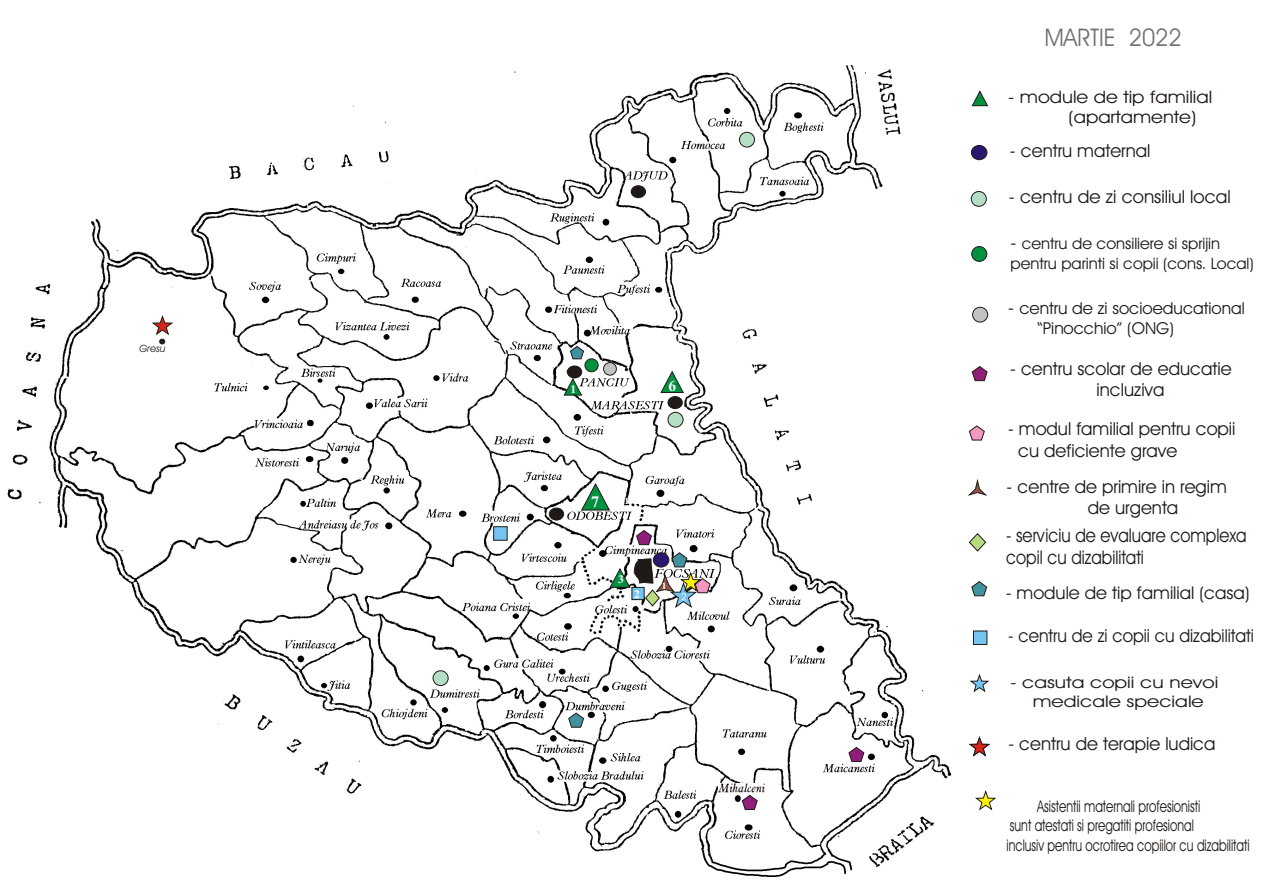
<style>
.page{position:relative;width:1263px;height:894px;background:#fff}
.page>*{position:absolute;margin:0;border:0;box-sizing:border-box;transform-origin:0 0}
.t1{font:24.45px "Avant Garde Bk BT";color:#737070;scale:.96 1}
.t2{font:18.9px/22.6px "Avant Garde Bk BT";color:#1f1a17;scale:.88 1}
.t3{font:18px/21.6px "Avant Garde Bk BT";color:#1f1a17}
.t4{font:18px "Avant Garde Bk BT";color:#1f1a17;scale:.95 1}
.t5{font:17.55px "Avant Garde Bk BT";color:#1f1a17}
.t6{font:17.25px/20.7px "Avant Garde Bk BT";color:#1f1a17;scale:1.13 1}
.t7{font:16.5px/20.1px "Avant Garde Bk BT";color:#1f1a17}
.t8{font:16.2px/19.5px "Avant Garde Bk BT";color:#1f1a17;scale:.74 1}
.t9{font:16.05px/19.2px "Avant Garde Bk BT";color:#1f1a17;text-align:center;scale:1.26 1}
.t10{font:15.75px/19.4px "Avant Garde Bk BT";color:#1f1a17}
.t11{font:700 15.45px "Times New Roman";color:#fff}
.t12{font:700 11.55px "Times New Roman";color:#fff}
.t13{font:italic 10.05px "Avant Garde Bk BT";color:#1f1a17}
.t14{font:700 9.45px "Times New Roman";color:#fff}
.s1{font-size:16.05px}
.s2{font-size:18px}
</style>
<div class="page">
<img style="left:7px;top:64px;width:945px;height:812px">
<div style="left:631px;top:186px;width:15px;height:12px;background:#1f1a17;border:1px solid #1f1a17;border-radius:50%"></div>
<div style="left:567px;top:366px;width:15px;height:12px;background:#1f1a17;border:1px solid #1f1a17;border-radius:50%"></div>
<div style="left:549px;top:508px;width:15px;height:12px;background:#1f1a17;border:1px solid #1f1a17;border-radius:50%"></div>
<div style="left:668px;top:396px;width:14px;height:13px;background:#1f1a17;border:1px solid #1f1a17;border-radius:50%"></div>
<img style="left:719px;top:784px;width:46px;height:18px">
<div style="left:971px;top:145px;width:16px;height:15px;background:#291770;border:1px solid #1f1a17;border-radius:50%"></div>
<svg style="left:972px;top:366px;width:16px;height:15px"></svg>
<svg style="left:152px;top:316px;width:21px;height:28px"></svg>
<svg style="left:968px;top:480px;width:19px;height:16px"></svg>
<svg style="left:972px;top:91px;width:16px;height:15px"></svg>
<svg style="left:969px;top:425px;width:16px;height:15px"></svg>
<svg style="left:969px;top:533px;width:17px;height:18px"></svg>
<svg style="left:581px;top:484px;width:29px;height:26px"></svg>
<svg style="left:661px;top:371px;width:23px;height:22px"></svg>
<svg style="left:636px;top:530px;width:16px;height:15px"></svg>
<svg style="left:849px;top:747px;width:15px;height:15px"></svg>
<svg style="left:742px;top:795px;width:16px;height:15px"></svg>
<div style="left:973px;top:631px;width:14px;height:14px;background:#75c4f0;border:1px solid #1f1a17"></div>
<svg style="left:568px;top:713px;width:16px;height:15px"></svg>
<svg style="left:971px;top:581px;width:16px;height:15px"></svg>
<svg style="left:970px;top:675px;width:19px;height:17px"></svg>
<div style="left:971px;top:191px;width:16px;height:15px;background:#b5dec7;border:1px solid #1f1a17;border-radius:50%"></div>
<div style="left:493px;top:527px;width:14px;height:13px;background:#75c4f0"></div>
<div style="left:972px;top:307px;width:16px;height:15px;background:#c2c2c2;border:1px solid #1f1a17;border-radius:50%"></div>
<div style="left:739px;top:132px;width:16px;height:15px;background:#b5dec7;border:1px solid #1f1a17;border-radius:50%"></div>
<div style="left:433px;top:671px;width:15px;height:15px;background:#b5dec7;border:1px solid #1f1a17;border-radius:50%"></div>
<div style="left:668px;top:412px;width:15px;height:15px;background:#b5dec7;border:1px solid #1f1a17;border-radius:50%"></div>
<svg style="left:570px;top:346px;width:14px;height:13px"></svg>
<svg style="left:564px;top:379px;width:18px;height:17px"></svg>
<div style="left:972px;top:246px;width:15px;height:16px;background:#009140;border:1px solid #1f1a17;border-radius:50%"></div>
<div style="left:585px;top:359px;width:13px;height:13px;background:#009140;border:1px solid #1f1a17;border-radius:50%"></div>
<div style="left:603px;top:362px;width:14px;height:13px;background:#c2c2c2;border:1px solid #1f1a17;border-radius:50%"></div>
<svg style="left:976px;top:791px;width:20px;height:19px"></svg>
<svg style="left:969px;top:737px;width:21px;height:19px"></svg>
<svg style="left:610px;top:552px;width:101px;height:56px"></svg>
<p class="t13" style="left:139px;top:345px;width:28px">Gresu</p>
<p class="t12" style="left:570px;top:385px;width:7px">1</p>
<p class="t11" style="left:669px;top:381px;width:9px">6</p>
<p class="t14" style="left:573px;top:498px;width:28px">1 <span class="s1">7</span></p>
<p class="t14" style="left:624px;top:497px;width:6px">1</p>
<p class="t12" style="left:618px;top:575px;width:7px">3</p>
<p class="t12" style="left:634px;top:590px;width:7px">2</p>
<p class="t14" style="left:662px;top:583px;width:6px">1</p>
<h1 class="t1" style="left:1044px;top:27px;width:145px">MARTIE 2022</h1>
<p class="t6" style="left:1069px;top:88px;width:129px;text-indent:-60px">- module de tip familial (apartamente)</p>
<p class="t3" style="left:1010px;top:142px;width:142px">- centru maternal</p>
<p class="t3" style="left:1009px;top:187px;width:223px">- centru de zi consiliul local</p>
<p class="t10" style="left:1011px;top:236px;width:245px"><span class="s2">-</span> centru de consiliere si sprijin pentru parinti si copii (cons. Local)</p>
<p class="t7" style="left:1037px;top:299px;width:210px;text-indent:-29px"><span class="s2">-</span> centru de zi socioeducational “Pinocchio” (ONG)</p>
<p class="t3" style="left:1097px;top:359px;width:137px;text-indent:-86px">- centru scolar de educatie incluziva</p>
<p class="t3" style="left:1018px;top:420px;width:219px;text-indent:-10px">- modul familial pentru copii cu deficiente grave</p>
<p class="t3" style="left:1088px;top:477px;width:141px;text-indent:-81px">- centre de primire in regim de urgenta</p>
<p class="t2" style="left:1006px;top:526px;width:275px">- serviciu de evaluare complexa copil cu dizabilitati</p>
<p class="t5" style="left:1006px;top:586px;width:245px">- module de tip familial (casa)</p>
<p class="t4" style="left:1008px;top:628px;width:260px">- centru de zi copii cu dizabilitati</p>
<p class="t9" style="left:1010px;top:674px;width:167px">- casuta copii cu nevoi medicale speciale</p>
<p class="t3" style="left:1008px;top:735px;width:209px">- centru de terapie ludica</p>
<p class="t8" style="left:1007px;top:798px;width:330px;text-indent:31px">Asistentii maternali profesionisti<br>sunt atestati si pregatiti profesional<br>inclusiv pentru ocrotirea copiilor cu dizabilitati</p>
</div>
